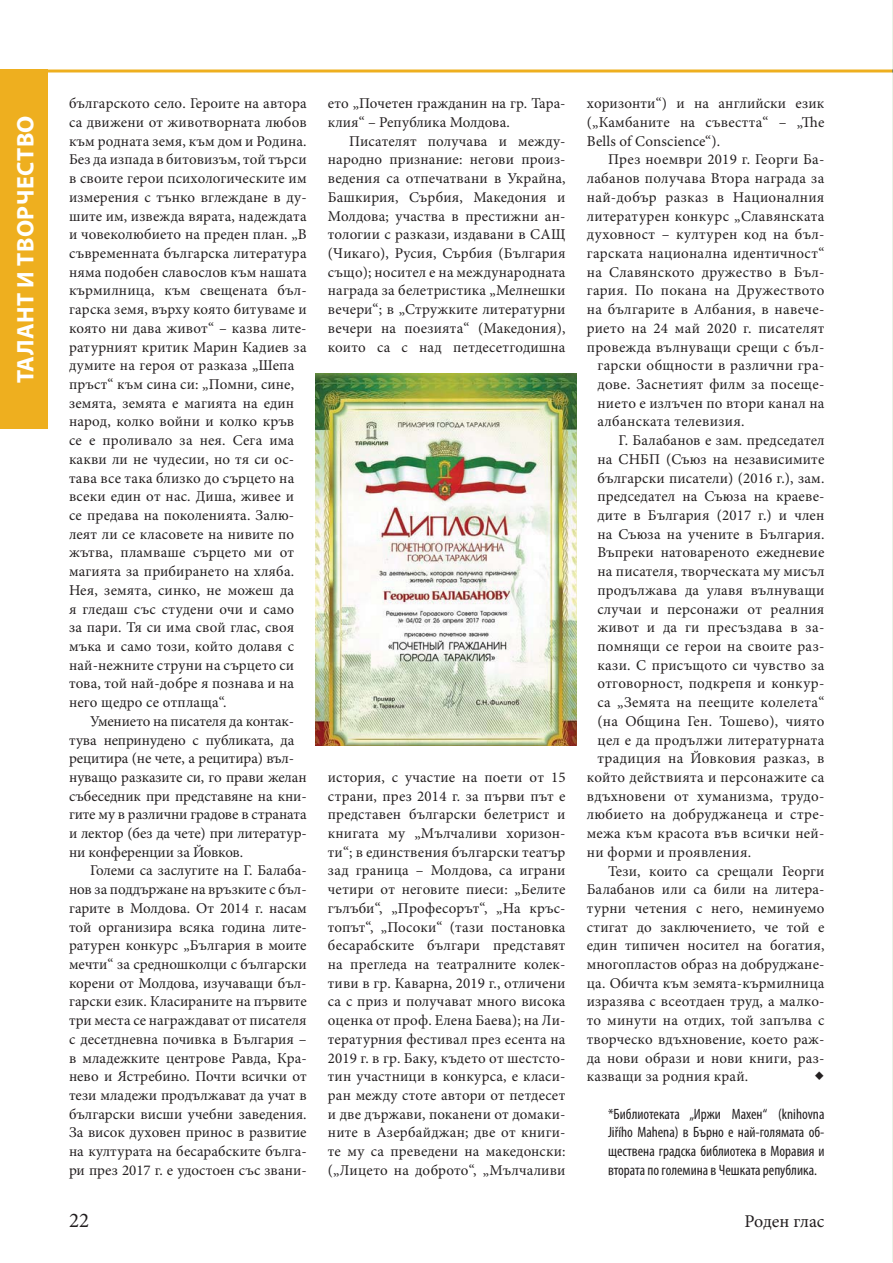
<style>
.page{position:relative;width:893px;height:1263px;background:#fff}
.page>*{position:absolute;margin:0;border:0;box-sizing:border-box;transform-origin:0 0}
.t1{font:700 24px "Myriad Pro";letter-spacing:.02em;color:#fff}
.t2{font:21px "Minion Pro";color:#231f20}
.t3{font:18px "Minion Pro";letter-spacing:-.005em;color:#231f20}
.t4{font:15px/18.8px "Minion Pro";letter-spacing:.01em;color:#231f20;text-align:justify}
.t5{font:15px/18.8px "Minion Pro";letter-spacing:-.01em;color:#231f20}
.t6{font:condensed 15px/18.8px "Myriad Pro";color:#231f20;text-align:justify}
</style>
<div class="page">
<hr style="left:0;top:70px;width:892px;height:2px;background:#eeaf1f">
<div style="left:0;top:70px;width:48px;height:359px;background:#eeaf1f"></div>
<img style="left:315px;top:374px;width:261px;height:372px">
<h1 class="t1" style="left:11px;top:383px;width:270px;rotate:-90deg">ТАЛАНТ И ТВОРЧЕСТВО</h1>
<p class="t4" style="left:69px;top:94px;width:239px;text-align:left">българското село. Героите на автора са движени от животворната любов към родната земя, към дом и Родина.<br>Без да изпада в битовизъм, той търси в своите герои психологическите им измерения с тънко вглеждане в ду&shy;шите им, извежда вярата, надеждата и човеколюбието на преден план. „В съвременната българска литература няма подобен славослов към нашата кърмилница, към свещената бъл&shy;гарска земя, върху която битуваме и която ни дава живот“ – казва лите&shy;ратурният критик Марин Кадиев за думите на героя от разказа „Шепа пръст“ към сина си: „Помни, сине, земята, земята е магията на един народ, колко войни и колко кръв се е проливало за нея. Сега има какви ли не чудесии, но тя си ос&shy;тава все така близко до сърцето на всеки един от нас. Диша, живее и се предава на поколенията. Залю&shy;леят ли се класовете на нивите по жътва, пламваше сърцето ми от магията за прибирането на хляба.<br>Нея, земята, синко, не можеш да<br>я гледаш със студени очи и само за пари. Тя си има свой глас, своя мъка и само този, който долавя с най-нежните струни на сърцето си това, той най-добре я познава и на него щедро се отплаща“.</p>
<p class="t5" style="left:69px;top:711px;width:239px;text-indent:21px">Умението на писателя да контак&shy;тува непринудено с публиката, да рецитира (не чете, а рецитира) въл&shy;нуващо разказите си, го прави желан събеседник при представяне на кни&shy;гите му в различни градове в страната и лектор (без да чете) при литератур&shy;ни конференции за Йовков.</p>
<p class="t4" style="left:69px;top:861px;width:239px;text-indent:21px">Големи са заслугите на Г. Балаба&shy;нов за поддържане на връзките с бъл&shy;гарите в Молдова. От 2014 г. насам той организира всяка година лите&shy;ратурен конкурс „България в моите мечти“ за средношколци с български корени от Молдова, изучаващи бъл&shy;гарски език. Класираните на първите три места се награждават от писателя с десетдневна почивка в България – в младежките центрове Равда, Кра&shy;нево и Ястребино. Почти всички от тези младежи продължават да учат в български висши учебни заведения.<br>За висок духовен принос в развитие на културата на бесарабските бълга&shy;ри през 2017 г. е удостоен със звани-</p>
<p class="t4" style="left:328px;top:94px;width:239px">ето „Почетен гражданин на гр. Тара&shy;клия“ – Република Молдова.</p>
<p class="t4" style="left:328px;top:131px;width:239px;text-indent:21px">Писателят получава и между&shy;народно признание: негови произ&shy;ведения са отпечатвани в Украйна, Башкирия, Сърбия, Македония и Молдова; участва в престижни ан&shy;тологии с разкази, издавани в САЩ (Чикаго), Русия, Сърбия (България също); носител е на международната награда за белетристика „Мелнешки вечери“; в „Стружките литературни вечери на поезията“ (Македония), които са с над петдесетгодишна</p>
<p class="t4" style="left:328px;top:767px;width:239px">история, с участие на поети от 15 страни, през 2014 г. за първи път е представен български белетрист и книгата му „Мълчаливи хоризон&shy;ти“; в единствения български театър зад граница – Молдова, са играни четири от неговите пиеси: „Белите гълъби“, „Професорът“, „На кръс&shy;топът“, „Посоки“ (тази постановка бесарабските българи представят на прегледа на театралните колек&shy;тиви в гр. Каварна, 2019 г., отличени са с приз и получават много висока оценка от проф. Елена Баева); на Ли&shy;тературния фестивал през есента на 2019 г. в гр. Баку, където от шестсто&shy;тин участници в конкурса, е класи&shy;ран между стоте автори от петдесет и две държави, поканени от домаки&shy;ните в Азербайджан; две от книги&shy;те му са преведени на македонски: („Лицето на доброто“, „Мълчаливи</p>
<p class="t4" style="left:587px;top:94px;width:239px">хоризонти“) и на английски език („Камбаните на съвестта“ – „The Bells of Conscience“).</p>
<p class="t4" style="left:608px;top:150px;width:218px">През ноември 2019 г. Георги Ба-</p>
<p class="t4" style="left:587px;top:169px;width:239px">лабанов получава Втора награда за</p>
<p class="t4" style="left:587px;top:187px;width:239px">най-добър разказ в Националния</p>
<p class="t4" style="left:587px;top:206px;width:239px">литературен конкурс „Славянската</p>
<p class="t4" style="left:587px;top:225px;width:239px">духовност – културен код на бъл-</p>
<p class="t4" style="left:587px;top:243px;width:239px">гарската национална идентичност“</p>
<p class="t4" style="left:587px;top:262px;width:239px">на Славянското дружество в Бъл-</p>
<p class="t4" style="left:587px;top:281px;width:239px">гария. По покана на Дружеството</p>
<p class="t4" style="left:587px;top:300px;width:239px">на българите в Албания, в навече-</p>
<p class="t4" style="left:587px;top:318px;width:239px">рието на 24 май 2020 г. писателят</p>
<p class="t4" style="left:587px;top:337px;width:239px">провежда вълнуващи срещи с бъл-</p>
<p class="t4" style="left:597px;top:356px;width:228px">гарски общности в различни гра-</p>
<p class="t4" style="left:597px;top:374px;width:228px">дове. Заснетият филм за посеще-</p>
<p class="t4" style="left:597px;top:393px;width:229px">нието е излъчен по втори канал на</p>
<p class="t4" style="left:597px;top:412px;width:149px">албанската телевизия.</p>
<p class="t4" style="left:619px;top:431px;width:207px">Г. Балабанов е зам. председател</p>
<p class="t4" style="left:597px;top:449px;width:228px">на СНБП (Съюз на независимите</p>
<p class="t4" style="left:597px;top:468px;width:228px">български писатели) (2016 г.), зам.</p>
<p class="t4" style="left:597px;top:487px;width:229px">председател на Съюза на краеве-</p>
<p class="t4" style="left:597px;top:505px;width:229px">дите в България (2017 г.) и член</p>
<p class="t4" style="left:597px;top:524px;width:229px">на Съюза на учените в България.</p>
<p class="t4" style="left:597px;top:543px;width:229px">Въпреки натовареното ежедневие</p>
<p class="t4" style="left:597px;top:562px;width:229px">на писателя, творческата му мисъл</p>
<p class="t4" style="left:597px;top:580px;width:229px">продължава да улавя вълнуващи</p>
<p class="t4" style="left:597px;top:599px;width:228px">случаи и персонажи от реалния</p>
<p class="t4" style="left:597px;top:618px;width:228px">живот и да ги пресъздава в за-</p>
<p class="t4" style="left:597px;top:636px;width:228px">помнящи се герои на своите раз-</p>
<p class="t4" style="left:597px;top:655px;width:229px">кази. С присъщото си чувство за</p>
<p class="t4" style="left:597px;top:674px;width:228px">отговорност, подкрепя и конкур-</p>
<p class="t4" style="left:597px;top:693px;width:229px">са „Земята на пеещите колелета“</p>
<p class="t4" style="left:597px;top:711px;width:229px">(на Община Ген. Тошево), чиято</p>
<p class="t4" style="left:597px;top:730px;width:228px">цел е да продължи литературната</p>
<p class="t4" style="left:597px;top:749px;width:228px">традиция на Йовковия разказ, в</p>
<p class="t4" style="left:587px;top:767px;width:239px">който действията и персонажите са</p>
<p class="t4" style="left:587px;top:786px;width:239px">вдъхновени от хуманизма, трудо-</p>
<p class="t4" style="left:587px;top:805px;width:239px">любието на добруджанеца и стре-</p>
<p class="t4" style="left:587px;top:824px;width:239px">межа към красота във всички ней-</p>
<p class="t4" style="left:587px;top:842px;width:166px">ни форми и проявления.</p>
<p class="t4" style="left:608px;top:861px;width:218px">Тези, които са срещали Георги</p>
<p class="t4" style="left:587px;top:880px;width:239px">Балабанов или са били на литера-</p>
<p class="t4" style="left:587px;top:898px;width:239px">турни четения с него, неминуемо</p>
<p class="t4" style="left:587px;top:917px;width:239px">стигат до заключението, че той е</p>
<p class="t4" style="left:587px;top:936px;width:239px">един типичен носител на богатия,</p>
<p class="t4" style="left:587px;top:955px;width:239px">многопластов образ на добруджане-</p>
<p class="t4" style="left:587px;top:973px;width:239px">ца. Обичта към земята-кърмилница</p>
<p class="t4" style="left:587px;top:992px;width:239px">изразява с всеотдаен труд, а малко-</p>
<p class="t4" style="left:587px;top:1011px;width:239px">то минути на отдих, той запълва с</p>
<p class="t4" style="left:587px;top:1029px;width:239px">творческо вдъхновение, което раж-</p>
<p class="t4" style="left:587px;top:1048px;width:239px">да нови образи и нови книги, раз-</p>
<p class="t4" style="left:587px;top:1067px;width:163px">казващи за родния край.</p>
<h2 class="t2" style="left:814px;top:1062px;width:11px">◆</h2>
<p class="t6" style="left:608px;top:1104px;width:218px">*Библиотеката „Иржи Махен“ (knihovna Jiřího Mahena) в Бърно е най-голямата об&shy;ществена градска библиотека в Моравия и втората по големина в Чешката република.</p>
<h2 class="t2" style="left:69px;top:1208px;width:22px">22</h2>
<p class="t3" style="left:744px;top:1210px;width:81px">Роден глас</p>
</div>
